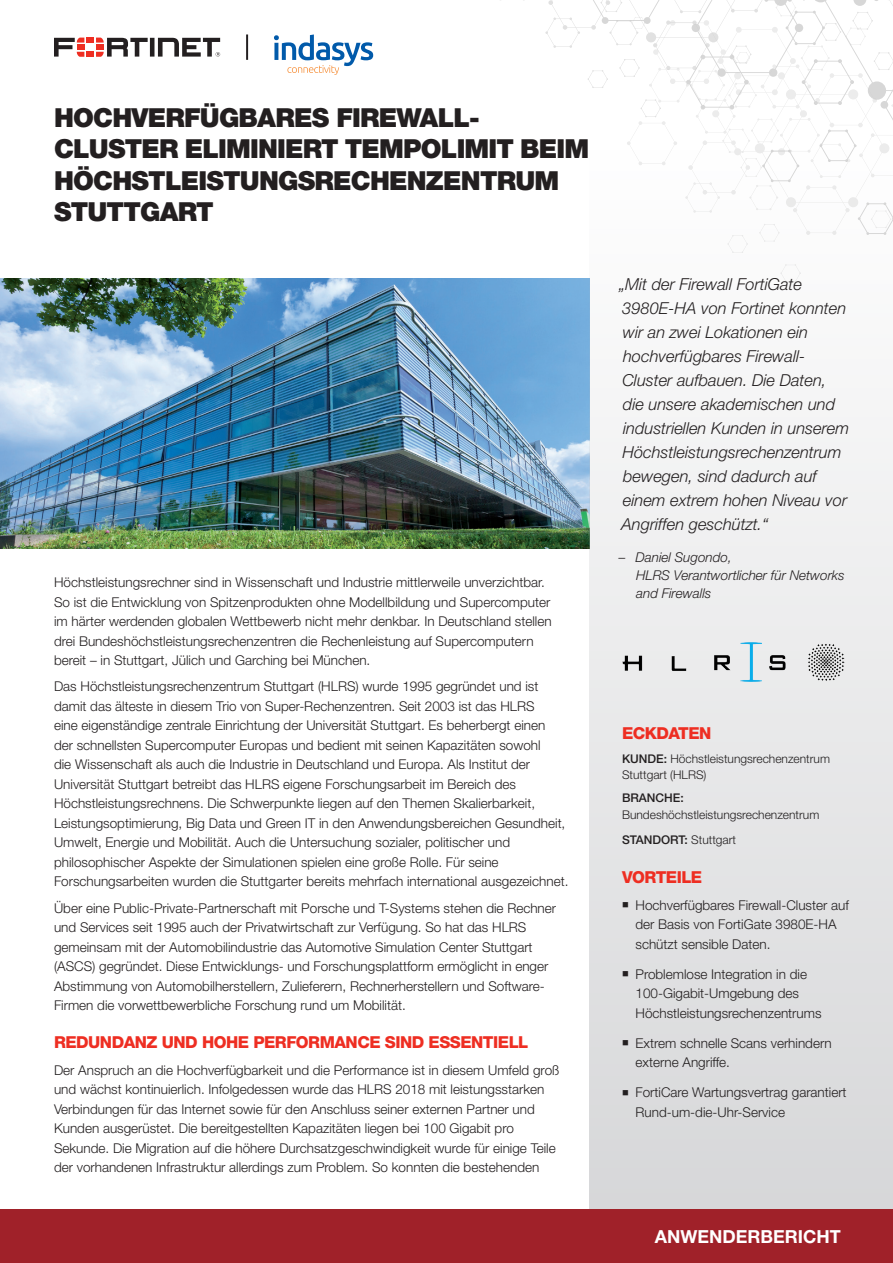
<style>
.page{position:relative;width:893px;height:1263px;background:#fff}
.page>*{position:absolute;margin:0;border:0;box-sizing:border-box;transform-origin:0 0}
.Main_Title{font:900 26.25px/31.5px "Helvetica Neue LT Pro";letter-spacing:-.03em;color:#231f20}
.t1{font:700 18px "Helvetica Neue LT Pro";color:#fff}
.INSET_QUOTE{font:italic 300 16.5px/24px "Helvetica Neue LT Pro";color:#231f20}
.Body_Copy_SUBHEAD__R{font:800 16.5px "Helvetica Neue LT Pro";letter-spacing:-.03em;color:#ee2e22}
.SIDEBAR_SUBHEAD__RED{font:800 16.5px "Helvetica Neue LT Pro";letter-spacing:-.03em;color:#ee2e22}
.Body_Copy{font:300 13.5px/19.5px "Helvetica Neue LT Pro";color:#231f20}
.INSET_QUOTE_-_NAME{font:italic 300 13.5px/18px "Helvetica Neue LT Pro";color:#231f20}
.Body_Copy-2{font:300 12px/16.5px "Helvetica Neue LT Pro";color:#231f20}
.Body_Copy-3{font:500 12px "Helvetica Neue LT Pro";color:#231f20}
.s1{font-weight:500}
.s2{font-weight:300}
</style>
<div class="page">
<div style="left:0;top:1209px;width:893px;height:54px;background:#a02129"></div>
<div style="left:86px;top:38px;width:8px;height:5px;background:#ee2e22"></div>
<div style="left:86px;top:52px;width:8px;height:5px;background:#ee2e22"></div>
<svg style="left:54px;top:38px;width:30px;height:19px"></svg>
<svg style="left:96px;top:38px;width:124px;height:19px"></svg>
<svg style="left:545px;top:0;width:348px;height:145px"></svg>
<img style="left:0;top:279px;width:589px;height:270px">
<div style="left:589px;top:145px;width:304px;height:1064px;background:linear-gradient(to bottom,#fefefe,#d7d7d9)"></div>
<img style="left:622px;top:643px;width:223px;height:38px">
<svg style="left:274px;top:34px;width:99px;height:41px"></svg>
<hr style="left:246px;top:34px;width:2px;height:26px;background:#231f20">
<p class="Main_Title" style="left:54px;top:102px;width:537px">HOCHVERFÜGBARES FIREWALL-<br>CLUSTER ELIMINIERT TEMPOLIMIT BEIM<br>HÖCHSTLEISTUNGSRECHENZENTRUM<br>STUTTGART</p>
<p class="Body_Copy" style="left:54px;top:572px;width:499px">Höchstleistungsrechner sind in Wissenschaft und Industrie mittlerweile unverzichtbar.<br>So ist die Entwicklung von Spitzenprodukten ohne Modellbildung und Supercomputer im härter werdenden globalen Wettbewerb nicht mehr denkbar. In Deutschland stellen drei Bundeshöchstleistungsrechenzentren die Rechenleistung auf Supercomputern bereit – in Stuttgart, Jülich und Garching bei München.</p>
<p class="Body_Copy" style="left:54px;top:676px;width:516px">Das Höchstleistungsrechenzentrum Stuttgart (HLRS) wurde 1995 gegründet und ist damit das älteste in diesem Trio von Super-Rechenzentren. Seit 2003 ist das HLRS<br>eine eigenständige zentrale Einrichtung der Universität Stuttgart. Es beherbergt einen<br>der schnellsten Supercomputer Europas und bedient mit seinen Kapazitäten sowohl<br>die Wissenschaft als auch die Industrie in Deutschland und Europa. Als Institut der Universität Stuttgart betreibt das HLRS eigene Forschungsarbeit im Bereich des Höchstleistungsrechnens. Die Schwerpunkte liegen auf den Themen Skalierbarkeit, Leistungsoptimierung, Big Data und Green IT in den Anwendungsbereichen Gesundheit, Umwelt, Energie und Mobilität. Auch die Untersuchung sozialer, politischer und philosophischer Aspekte der Simulationen spielen eine große Rolle. Für seine Forschungsarbeiten wurden die Stuttgarter bereits mehrfach international ausgezeichnet.</p>
<p class="Body_Copy" style="left:54px;top:898px;width:504px">Über eine Public-Private-Partnerschaft mit Porsche und T-Systems stehen die Rechner und Services seit 1995 auch der Privatwirtschaft zur Verfügung. So hat das HLRS gemeinsam mit der Automobilindustrie das Automotive Simulation Center Stuttgart (ASCS) gegründet. Diese Entwicklungs- und Forschungsplattform ermöglicht in enger Abstimmung von Automobilherstellern, Zulieferern, Rechnerherstellern und Software-Firmen die vorwettbewerbliche Forschung rund um Mobilität.</p>
<p class="Body_Copy_SUBHEAD__R" style="left:54px;top:1033px;width:476px">REDUNDANZ UND HOHE PERFORMANCE SIND ESSENTIELL</p>
<p class="Body_Copy" style="left:54px;top:1060px;width:507px">Der Anspruch an die Hochverfügbarkeit und die Performance ist in diesem Umfeld groß und wächst kontinuierlich. Infolgedessen wurde das HLRS 2018 mit leistungsstarken Verbindungen für das Internet sowie für den Anschluss seiner externen Partner und Kunden ausgerüstet. Die bereitgestellten Kapazitäten liegen bei 100 Gigabit pro Sekunde. Die Migration auf die höhere Durchsatzgeschwindigkeit wurde für einige Teile der vorhandenen Infrastruktur allerdings zum Problem. So konnten die bestehenden</p>
<p class="INSET_QUOTE" style="left:619px;top:272px;width:232px">„Mit der Firewall FortiGate<br>3980E-HA von Fortinet konnten wir an zwei Lokationen ein hochverfügbares Firewall-<br>Cluster aufbauen. Die Daten,<br>die unsere akademischen und industriellen Kunden in unserem<br>Höchstleistungsrechenzentrum bewegen, sind dadurch auf einem extrem hohen Niveau vor<br>Angriffen geschützt.“</p>
<p class="INSET_QUOTE_-_NAME" style="left:636px;top:548px;width:210px;text-indent:-17px">– Daniel Sugondo,<br>HLRS Verantwortlicher für Networks and Firewalls</p>
<p class="SIDEBAR_SUBHEAD__RED" style="left:622px;top:724px;width:91px">ECKDATEN</p>
<p class="Body_Copy-2" style="left:622px;top:750px;width:210px"><span class="s1">KUNDE:</span> Höchstleistungsrechenzentrum<br>Stuttgart (HLRS)</p>
<p class="Body_Copy-2" style="left:622px;top:790px;width:199px"><span class="s1">BRANCHE:<br></span>Bundeshöchstleistungsrechenzentrum</p>
<p class="Body_Copy-3" style="left:622px;top:832px;width:116px">STANDORT: <span class="s2">Stuttgart</span></p>
<p class="SIDEBAR_SUBHEAD__RED" style="left:622px;top:868px;width:82px">VORTEILE</p>
<p class="Body_Copy" style="left:635px;top:895px;width:215px;text-indent:-14px">■ Hochverfügbares Firewall-Cluster auf der Basis von FortiGate 3980E-HA schützt sensible Daten.</p>
<p class="Body_Copy" style="left:635px;top:964px;width:188px;text-indent:-14px">■ Problemlose Integration in die<br>100-Gigabit-Umgebung des<br>Höchstleistungsrechenzentrums</p>
<p class="Body_Copy" style="left:635px;top:1033px;width:198px;text-indent:-14px">■ Extrem schnelle Scans verhindern externe Angriffe.</p>
<p class="Body_Copy" style="left:635px;top:1082px;width:213px;text-indent:-14px">■ FortiCare Wartungsvertrag garantiert<br>Rund-um-die-Uhr-Service</p>
<h2 class="t1" style="left:655px;top:1225px;width:187px">ANWENDERBERICHT</h2>
</div>
